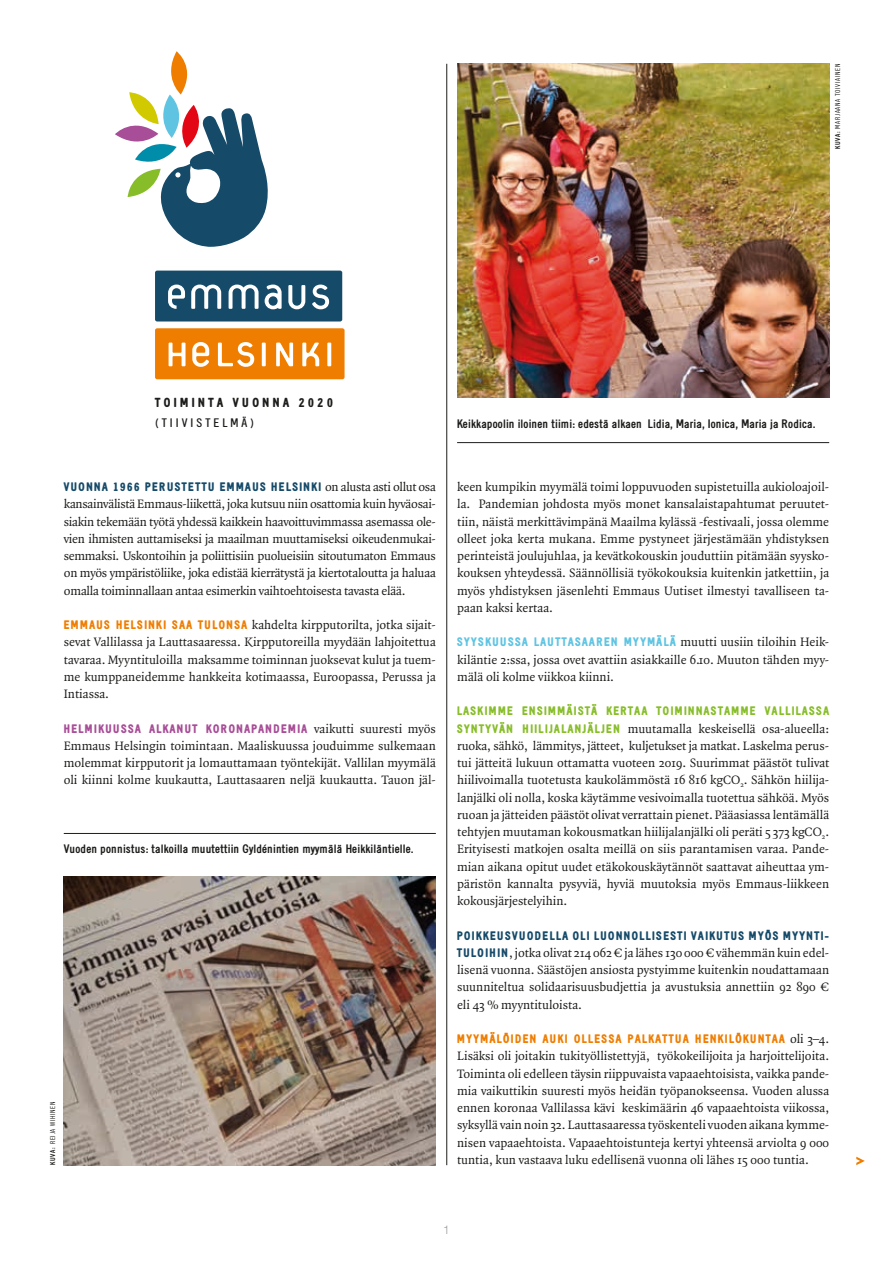
<style>
.page{position:relative;width:893px;height:1263px;background:#fff}
.page>*{position:absolute;margin:0;border:0;box-sizing:border-box;transform-origin:0 0}
.t1{font:13.05px/17.2px "Quadraat OT";color:#1d1d1b;text-align:justify}
.t2{font:900 12.75px "Emmaus";letter-spacing:.25em;color:#1d1d1b}
.t3{font:700 12px "Emmaus";color:#1d1d1b}
.t4{font:900 12px "Emmaus";letter-spacing:.1em;color:#154a69}
.t5{font:900 12px "Emmaus";letter-spacing:.1em;color:#5fc4e2}
.t6{font:900 12px "Emmaus";letter-spacing:.1em;color:#a84d97}
.t7{font:900 12px "Emmaus";letter-spacing:.1em;color:#ef7d00}
.t8{font:900 12px "Emmaus";letter-spacing:.1em;color:#87bd29}
.t9{font:12px "Emmaus";letter-spacing:.25em;color:#1d1d1b}
.t10{font:300 12px "Helvetica Neue";color:#9d9d9d}
.t11{font:300 6.75px "Emmaus";letter-spacing:.1em;color:#1d1d1b}
.s1{font-weight:700}
.s2{font-family:"Quadraat OT";font-weight:400;font-size:13.05px;color:#1d1d1b}
.s3{font-family:"Emmaus";font-weight:900;font-size:12px;color:#ef7d00}
.s4{font-family:"Emmaus";font-weight:900;font-size:12px;color:#87bd29}
.s5{font-family:"Emmaus";font-weight:900;font-size:12px;color:#154a69}
</style>
<div class="page">
<hr style="left:446px;top:64px;width:1px;height:1101px;background:#1d1d1b">
<svg style="left:115px;top:51px;width:153px;height:196px"></svg>
<div style="left:155px;top:271px;width:187px;height:50px;background:#154a69;border-radius:2px"></div>
<svg style="left:312px;top:285px;width:17px;height:24px"></svg>
<svg style="left:288px;top:285px;width:17px;height:24px"></svg>
<svg style="left:168px;top:285px;width:17px;height:24px"></svg>
<svg style="left:265px;top:285px;width:17px;height:24px"></svg>
<svg style="left:191px;top:285px;width:30px;height:24px"></svg>
<svg style="left:229px;top:285px;width:30px;height:24px"></svg>
<div style="left:155px;top:328px;width:190px;height:51px;background:#ef7d00;border-radius:2px"></div>
<svg style="left:262px;top:343px;width:4px;height:23px"></svg>
<svg style="left:169px;top:343px;width:17px;height:23px"></svg>
<svg style="left:192px;top:342px;width:17px;height:25px"></svg>
<svg style="left:218px;top:342px;width:36px;height:25px"></svg>
<svg style="left:276px;top:343px;width:17px;height:23px"></svg>
<svg style="left:302px;top:343px;width:17px;height:23px"></svg>
<svg style="left:327px;top:343px;width:4px;height:23px"></svg>
<svg style="left:856px;top:1157px;width:9px;height:8px"></svg>
<img style="left:457px;top:64px;width:372px;height:334px">
<hr style="left:457px;top:442px;width:372px;height:1px;background:#1d1d1b">
<hr style="left:64px;top:833px;width:372px;height:1px;background:#1d1d1b">
<img style="left:64px;top:876px;width:372px;height:289px">
<p class="t11" style="left:834px;top:149px;width:87px;rotate:-90deg"><span class="s1">KUVA:</span> MARJAANA TOIVIAINEN</p>
<p class="t2" style="left:155px;top:395px;width:180px">TOIMINTA VUONNA 2020</p>
<p class="t9" style="left:155px;top:415px;width:101px">(TIIVISTELMÄ)</p>
<p class="t4" style="left:64px;top:480px;width:374px">VUONNA 1966 PERUSTETTU EMMAUS HELSINKI <span class="s2">on alusta asti ollut osa</span></p>
<p class="t1" style="left:64px;top:495px;width:374px">kansainvälistä Emmaus-liikettä, joka kutsuu niin osattomia kuin hyväosai&shy;siakin tekemään työtä yhdessä kaikkein haavoittuvimmassa asemassa ole&shy;vien ihmisten auttamiseksi ja maailman muuttamiseksi oikeudenmukai&shy;semmaksi. Uskontoihin ja poliittisiin puolueisiin sitoutumaton Emmaus on myös ympäristöliike, joka edistää kierrätystä ja kiertotaloutta ja haluaa omalla toiminnallaan antaa esimerkin vaihtoehtoisesta tavasta elää.</p>
<p class="t1" style="left:64px;top:616px;width:374px"><span class="s3">EMMAUS HELSINKI SAA TULONSA</span> kahdelta kirpputorilta, jotka sijait&shy;sevat Vallilassa ja Lauttasaaressa. Kirpputoreilla myydään lahjoitettua tavaraa. Myyntituloilla maksamme toiminnan juoksevat kulut ja tuem&shy;me kumppaneidemme hankkeita kotimaassa, Euroopassa, Perussa ja Intiassa.</p>
<p class="t6" style="left:64px;top:721px;width:374px">HELMIKUUSSA ALKANUT KORONAPANDEMIA <span class="s2">vaikutti suuresti myös</span></p>
<p class="t1" style="left:64px;top:737px;width:374px">Emmaus Helsingin toimintaan. Maaliskuussa jouduimme sulkemaan molemmat kirpputorit ja lomauttamaan työntekijät. Vallilan myymälä oli kiinni kolme kuukautta, Lauttasaaren neljä kuukautta. Tauon jäl-</p>
<p class="t3" style="left:64px;top:841px;width:352px">Vuoden ponnistus: talkoilla muutettiin Gyldénintien myymälä Heikkiläntielle.</p>
<p class="t11" style="left:49px;top:1165px;width:65px;rotate:-90deg"><span class="s1">KUVA:</span> REIJA WIHINEN</p>
<p class="t3" style="left:457px;top:416px;width:360px">Keikkapoolin iloinen tiimi: edestä alkaen Lidia, Maria, Ionica, Maria ja Rodica.</p>
<p class="t1" style="left:457px;top:478px;width:374px">keen kumpikin myymälä toimi loppuvuoden supistetuilla aukioloajoil&shy;la. Pandemian johdosta myös monet kansalaistapahtumat peruutet&shy;tiin, näistä merkittävimpänä Maailma kylässä -festivaali, jossa olemme olleet joka kerta mukana. Emme pystyneet järjestämään yhdistyksen perinteistä joulujuhlaa, ja kevätkokouskin jouduttiin pitämään syysko&shy;kouksen yhteydessä. Säännöllisiä työkokouksia kuitenkin jatkettiin, ja myös yhdistyksen jäsenlehti Emmaus Uutiset ilmestyi tavalliseen ta&shy;paan kaksi kertaa.</p>
<p class="t5" style="left:457px;top:635px;width:374px">SYYSKUUSSA LAUTTASAAREN MYYMÄLÄ <span class="s2">muutti uusiin tiloihin Heik-</span></p>
<p class="t1" style="left:457px;top:651px;width:374px">kiläntie 2:ssa, jossa ovet avattiin asiakkaille 6.10. Muuton tähden myy&shy;mälä oli kolme viikkoa kiinni.</p>
<p class="t8" style="left:457px;top:704px;width:374px">LASKIMME ENSIMMÄISTÄ KERTAA TOIMINNASTAMME VALLILASSA</p>
<p class="t1" style="left:457px;top:720px;width:374px"><span class="s4">SYNTYVÄN HIILIJALANJÄLJEN</span> muutamalla keskeisellä osa-alueella: ruoka, sähkö, lämmitys, jätteet, kuljetukset ja matkat. Laskelma perus&shy;tui jätteitä lukuun ottamatta vuoteen 2019. Suurimmat päästöt tulivat hiilivoimalla tuotetusta kaukolämmöstä 16 816 kgCO<sub>2</sub>. Sähkön hiilija&shy;lanjälki oli nolla, koska käytämme vesivoimalla tuotettua sähköä. Myös ruoan ja jätteiden päästöt olivat verrattain pienet. Pääasiassa lentämällä tehtyjen muutaman kokousmatkan hiilijalanjälki oli peräti 5 373 kgCO<sub>2</sub>.<br>Erityisesti matkojen osalta meillä on siis parantamisen varaa. Pande&shy;mian aikana opitut uudet etäkokouskäytännöt saattavat aiheuttaa ym&shy;päristön kannalta pysyviä, hyviä muutoksia myös Emmaus-liikkeen kokousjärjestelyihin.</p>
<p class="t4" style="left:457px;top:928px;width:374px">POIKKEUSVUODELLA OLI LUONNOLLISESTI VAIKUTUS MYÖS MYYNTI-</p>
<p class="t1" style="left:457px;top:944px;width:374px"><span class="s5">TULOIHIN</span>, jotka olivat 214 062 € ja lähes 130 000 € vähemmän kuin edel&shy;lisenä vuonna. Säästöjen ansiosta pystyimme kuitenkin noudattamaan suunniteltua solidaarisuusbudjettia ja avustuksia annettiin 92 890 € eli 43 % myyntituloista.</p>
<p class="t7" style="left:457px;top:1032px;width:374px">MYYMÄLÖIDEN AUKI OLLESSA PALKATTUA HENKILÖKUNTAA <span class="s2">oli 3–4.</span></p>
<p class="t1" style="left:457px;top:1047px;width:374px">Lisäksi oli joitakin tukityöllistettyjä, työkokeilijoita ja harjoittelijoita.<br>Toiminta oli edelleen täysin riippuvaista vapaaehtoisista, vaikka pande&shy;mia vaikuttikin suuresti myös heidän työpanokseensa. Vuoden alussa ennen koronaa Vallilassa kävi keskimäärin 46 vapaaehtoista viikossa, syksyllä vain noin 32. Lauttasaaressa työskenteli vuoden aikana kymme&shy;nisen vapaaehtoista. Vapaaehtoistunteja kertyi yhteensä arviolta 9 000 tuntia, kun vastaava luku edellisenä vuonna oli lähes 15 000 tuntia.</p>
<p class="t10" style="left:443px;top:1220px;width:8px">1</p>
</div>
